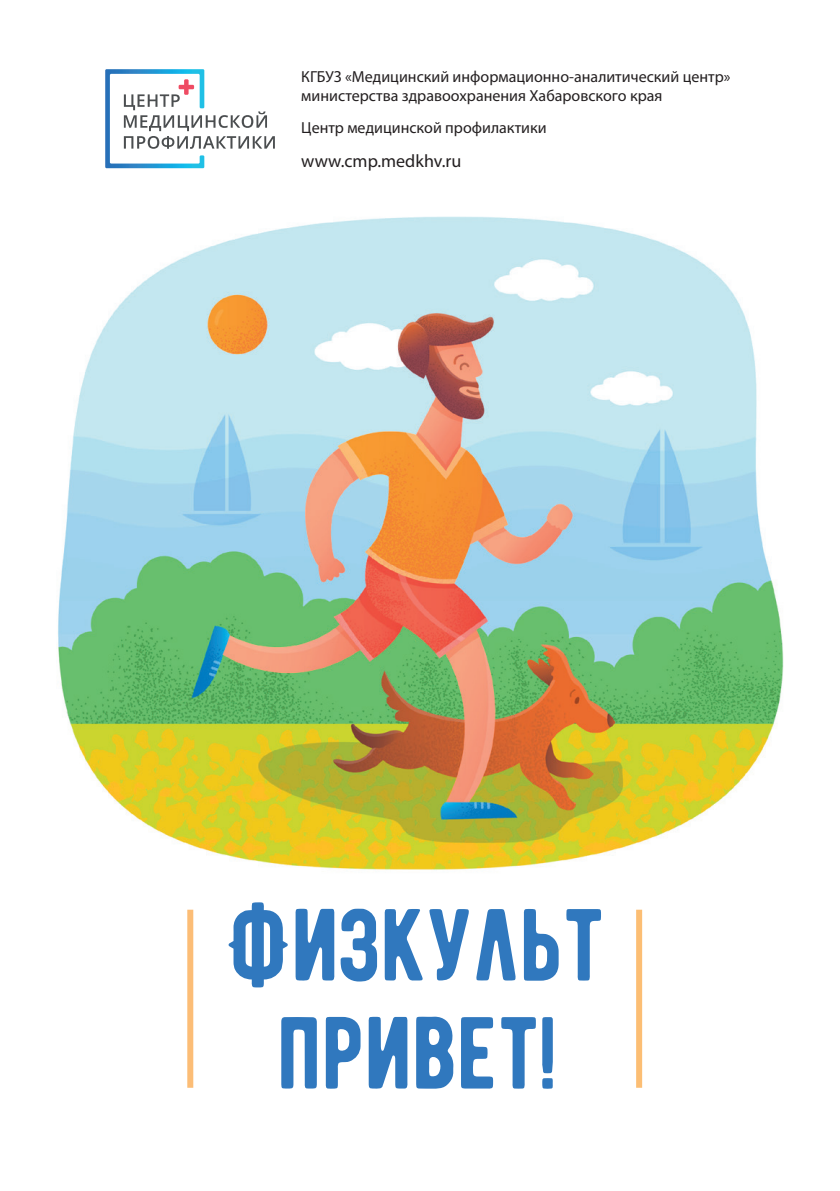
<style>
.page{position:relative;width:840px;height:1191px;background:#fff}
.page>*{position:absolute;margin:0;border:0;box-sizing:border-box;transform-origin:0 0}
.t1{font:102px/108px "BERNIER Regular";color:#3078be;text-align:center}
.t2{font:18px "Myriad Pro";color:#231f20}
.t3{font:16px/19.2px "Myriad Pro";color:#231f20}
</style>
<div class="page">
<img style="left:58px;top:216px;width:726px;height:696px">
<svg style="left:105px;top:69px;width:170px;height:99px"></svg>
<svg style="left:635px;top:909px;width:6px;height:178px"></svg>
<div style="left:187px;top:909px;width:6px;height:178px;background:#fcbd76"></div>
<p class="t3" style="left:301px;top:67px;width:430px">КГБУЗ «Медицинский информационно-аналитический центр» министерства здравоохранения Хабаровского края</p>
<p class="t3" style="left:301px;top:117px;width:247px">Центр медицинской профилактики</p>
<p class="t2" style="left:301px;top:149px;width:161px">www.cmp.medkhv.ru</p>
<h1 class="t1" style="left:228px;top:889px;width:377px">Физкульт привет!</h1>
</div>
